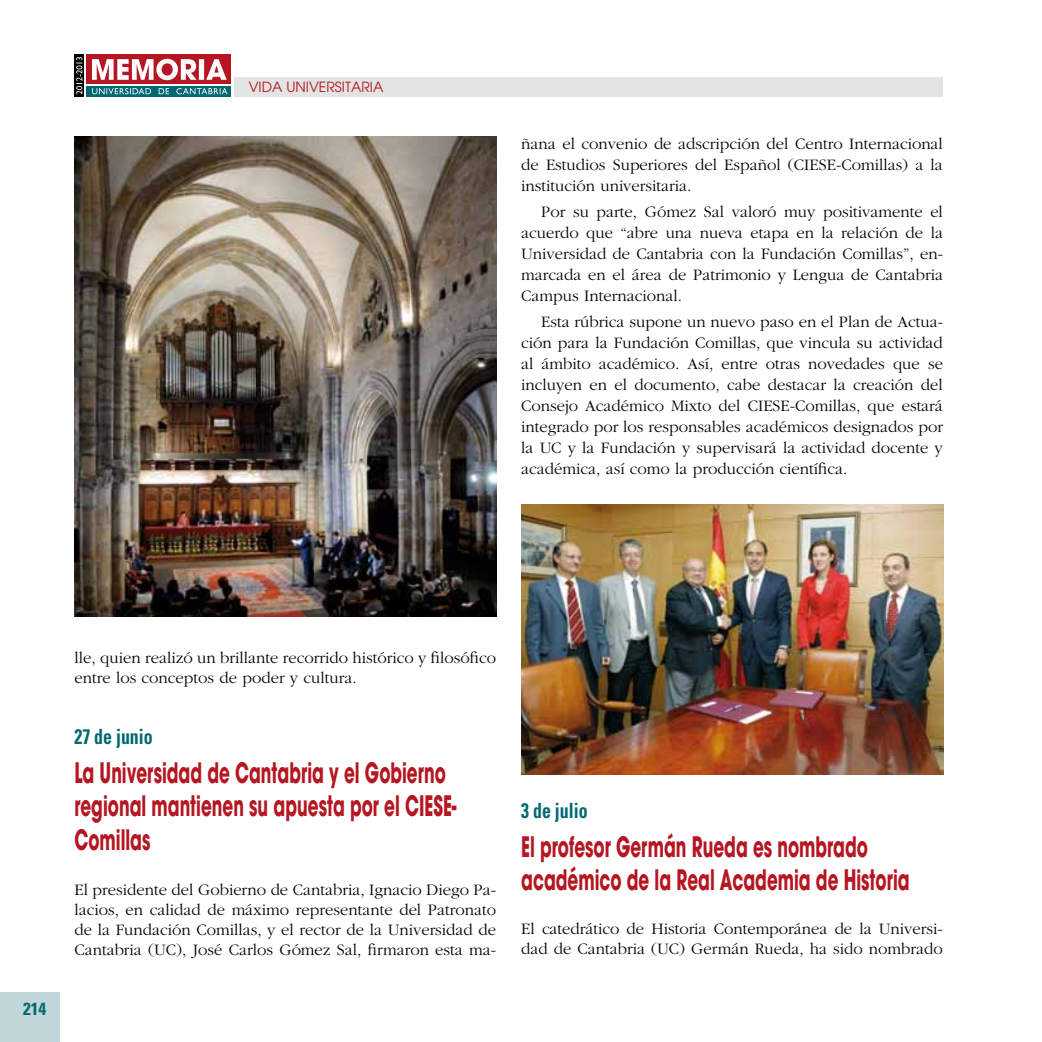
<style>
.page{position:relative;width:1042px;height:1042px;background:#fff}
.page>*{position:absolute;margin:0;border:0;box-sizing:border-box;transform-origin:0 0}
.t1{font:700 28px/33.4px "Avant Garde";color:#b51621;scale:.6 1}
.t2{font:700 condensed 21px "Univers";color:#006871;scale:.85 1}
.t3{font:700 condensed 17.5px "Univers";color:#006871}
.t4{font:300 16.62px/21px "Garamond";color:#000;text-align:justify}
.t5{font:14px "Avant Garde";color:#b51621}
</style>
<div class="page">
<svg style="left:74px;top:54px;width:10px;height:43px"></svg>
<svg style="left:76px;top:57px;width:6px;height:37px"></svg>
<div style="left:86px;top:86px;width:144px;height:11px;background:#006871"></div>
<div style="left:86px;top:54px;width:144px;height:30px;background:#b51621"></div>
<svg style="left:92px;top:88px;width:135px;height:6px"></svg>
<svg style="left:92px;top:59px;width:135px;height:21px"></svg>
<div style="left:0;top:992px;width:60px;height:50px;background:#c0d6d8"></div>
<div style="left:234px;top:77px;width:709px;height:20px;background:#e3e4e4"></div>
<img style="left:521px;top:505px;width:423px;height:269px">
<img style="left:74px;top:136px;width:422px;height:480px">
<p class="t5" style="left:249px;top:79px;width:136px">VIDA UNIVERSITARIA</p>
<p class="t4" style="left:521px;top:133px;width:423px">ñana el convenio de adscripción del Centro Internacional de Estudios Superiores del Español (CIESE-Comillas) a la institución universitaria.</p>
<p class="t4" style="left:521px;top:201px;width:423px;text-indent:20px">Por su parte, Gómez Sal valoró muy positivamente el acuerdo que “abre una nueva etapa en la relación de la Universidad de Cantabria con la Fundación Comillas”, en&shy;marcada en el área de Patrimonio y Lengua de Cantabria Campus Internacional.</p>
<p class="t4" style="left:521px;top:311px;width:423px;text-indent:20px">Esta rúbrica supone un nuevo paso en el Plan de Actua&shy;ción para la Fundación Comillas, que vincula su actividad al ámbito académico. Así, entre otras novedades que se incluyen en el documento, cabe destacar la creación del Consejo Académico Mixto del CIESE-Comillas, que estará integrado por los responsables académicos designados por la UC y la Fundación y supervisará la actividad docente y académica, así como la producción científica.</p>
<p class="t3" style="left:23px;top:998px;width:25px">214</p>
<p class="t4" style="left:74px;top:647px;width:423px;line-height:20.1px">lle, quien realizó un brillante recorrido histórico y filosófico entre los conceptos de poder y cultura.</p>
<p class="t2" style="left:74px;top:724px;width:94px">27 de junio</p>
<h1 class="t1" style="left:74px;top:756px;width:638px">La Universidad de Cantabria y el Gobierno regional mantienen su apuesta por el CIESE-<br>Comillas</h1>
<p class="t4" style="left:74px;top:879px;width:423px;line-height:20.1px">El presidente del Gobierno de Cantabria, Ignacio Diego Pa&shy;lacios, en calidad de máximo representante del Patronato de la Fundación Comillas, y el rector de la Universidad de Cantabria (UC), José Carlos Gómez Sal, firmaron esta ma-</p>
<p class="t2" style="left:521px;top:797px;width:80px">3 de julio</p>
<h1 class="t1" style="left:521px;top:829px;width:649px">El profesor Germán Rueda es nombrado académico de la Real Academia de Historia</h1>
<p class="t4" style="left:521px;top:919px;width:423px;line-height:19.9px">El catedrático de Historia Contemporánea de la Universi&shy;dad de Cantabria (UC) Germán Rueda, ha sido nombrado</p>
</div>
